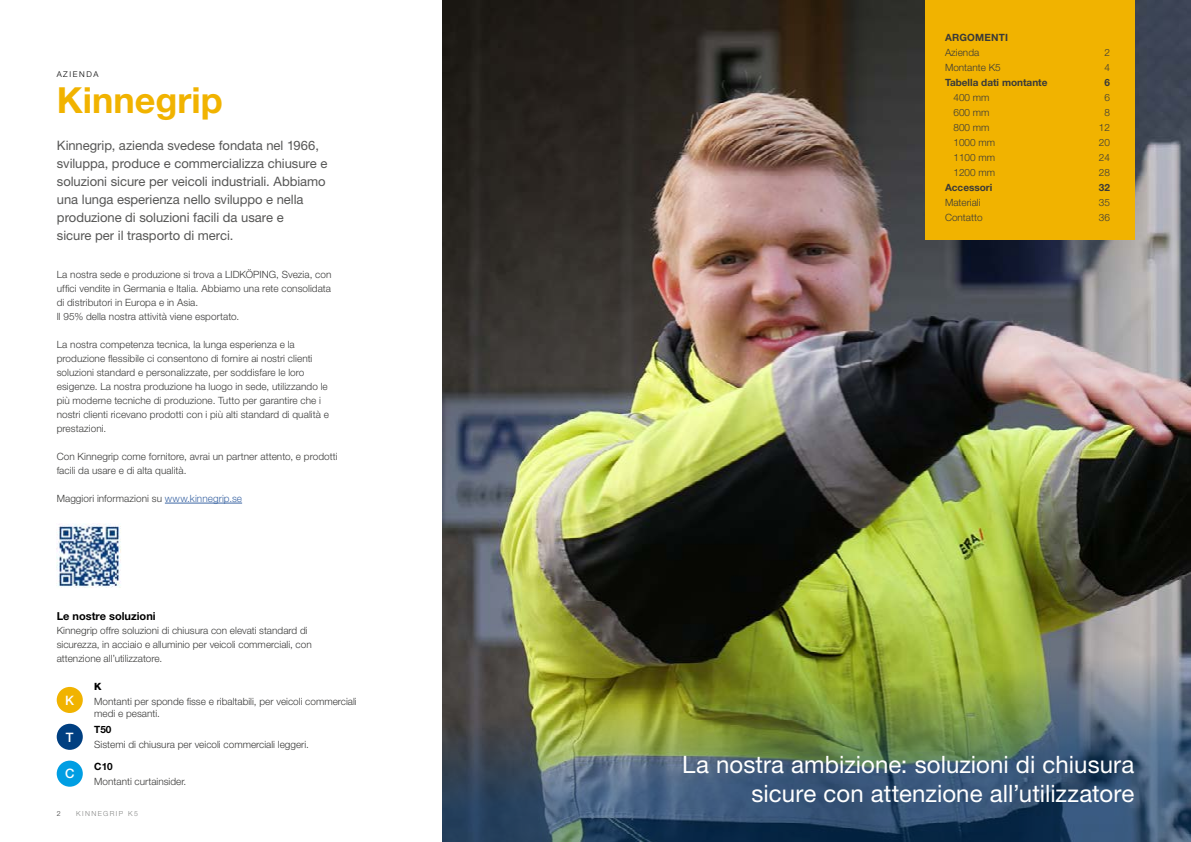
<style>
.page{position:relative;width:1191px;height:842px;background:#fff}
.page>*{position:absolute;margin:0;border:0;box-sizing:border-box;transform-origin:0 0}
.t1{font:700 36px "Helvetica Neue LT Std";color:#f1b300}
.t2{font:24px/28.8px "Helvetica Neue LT Std";color:#fff;text-align:right}
.t3{font:13px/18px "Helvetica Neue LT Std";letter-spacing:-.005em;color:#565655}
.t4{font:500 13px "Helvetica Neue LT Std";color:#fff}
.t5{font:700 11px "Helvetica Neue LT Std";color:#000}
.t6{font:300 10px/14px "Helvetica Neue LT Std";letter-spacing:.005em;color:#3a3a39}
.t7{font:700 10px "Helvetica Neue LT Std";color:#3a3a39}
.t8{font:700 10px "Helvetica Neue LT Std";letter-spacing:.02em;color:#3a3a39}
.t9{font:700 10px "Helvetica Neue LT Std";color:#000}
.t10{font:800 10px "Helvetica Neue LT Std";color:#000}
.t11{font:300 8px "Helvetica Neue LT Std";letter-spacing:.2em;color:#000}
.t12{font:300 7px "Helvetica Neue LT Std";letter-spacing:.2em;color:#868786}
.t13{font:300 7px "Helvetica Neue LT Std";color:#3a3a39}
.s1{color:#3d67a5}
</style>
<div class="page">
<img style="left:57px;top:524px;width:64px;height:64px">
<img style="left:442px;top:0;width:749px;height:588px">
<div style="left:57px;top:687px;width:26px;height:26px;background:#f1b300;border-radius:50%"></div>
<div style="left:57px;top:724px;width:26px;height:26px;background:#003f81;border-radius:50%"></div>
<div style="left:57px;top:761px;width:26px;height:26px;background:#009ee3;border-radius:50%"></div>
<div style="left:925px;top:0;width:210px;height:239px;background:#f1b300"></div>
<img style="left:442px;top:588px;width:749px;height:254px">
<hr style="left:165px;top:503px;width:77px;height:1px;background:#3d67a5">
<p class="t11" style="left:57px;top:69px;width:43px">AZIENDA</p>
<h1 class="t1" style="left:57px;top:78px;width:167px">Kinnegrip</h1>
<p class="t3" style="left:57px;top:137px;width:272px">Kinnegrip, azienda svedese fondata nel 1966, sviluppa, produce e commercializza chiusure e soluzioni sicure per veicoli industriali. Abbiamo una lunga esperienza nello sviluppo e nella produzione di soluzioni facili da usare e<br>sicure per il trasporto di merci.</p>
<p class="t6" style="left:57px;top:267px;width:276px">La nostra sede e produzione si trova a LIDKÖPING, Svezia, con uffici vendite in Germania e Italia. Abbiamo una rete consolidata di distributori in Europa e in Asia.<br>Il 95% della nostra attività viene esportato.</p>
<p class="t6" style="left:57px;top:337px;width:274px">La nostra competenza tecnica, la lunga esperienza e la produzione flessibile ci consentono di fornire ai nostri clienti soluzioni standard e personalizzate, per soddisfare le loro esigenze. La nostra produzione ha luogo in sede, utilizzando le più moderne tecniche di produzione. Tutto per garantire che i nostri clienti ricevano prodotti con i più alti standard di qualità e prestazioni.</p>
<p class="t6" style="left:57px;top:449px;width:282px">Con Kinnegrip come fornitore, avrai un partner attento, e prodotti facili da usare e di alta qualità.</p>
<p class="t6" style="left:57px;top:491px;width:187px">Maggiori informazioni su <span class="s1">www.kinnegrip.se</span></p>
<p class="t5" style="left:57px;top:609px;width:100px">Le nostre soluzioni</p>
<p class="t6" style="left:57px;top:623px;width:256px">Kinnegrip offre soluzioni di chiusura con elevati standard di sicurezza, in acciaio e alluminio per veicoli commerciali, con attenzione all’utilizzatore.</p>
<h3 class="t4" style="left:65px;top:692px;width:10px">K</h3>
<h3 class="t4" style="left:66px;top:730px;width:9px">T</h3>
<h3 class="t4" style="left:65px;top:766px;width:11px">C</h3>
<p class="t10" style="left:94px;top:681px;width:9px">K</p>
<p class="t6" style="left:94px;top:695px;width:264px;line-height:12px">Montanti per sponde fisse e ribaltabili, per veicoli commerciali medi e pesanti.</p>
<p class="t9" style="left:94px;top:724px;width:19px">T50</p>
<p class="t6" style="left:94px;top:737px;width:216px">Sistemi di chiusura per veicoli commerciali leggeri.</p>
<p class="t9" style="left:94px;top:760px;width:20px">C10</p>
<p class="t6" style="left:94px;top:774px;width:94px">Montanti curtainsider.</p>
<p class="t13" style="left:57px;top:809px;width:5px">2</p>
<p class="t12" style="left:76px;top:809px;width:63px">KINNEGRIP K5</p>
<p class="t8" style="left:945px;top:31px;width:65px">ARGOMENTI</p>
<p class="t6" style="left:945px;top:45px;width:36px">Azienda</p>
<p class="t6" style="left:1104px;top:45px;width:7px">2</p>
<p class="t6" style="left:945px;top:60px;width:57px">Montante K5</p>
<p class="t6" style="left:1104px;top:60px;width:7px">4</p>
<p class="t7" style="left:945px;top:76px;width:104px">Tabella dati montante</p>
<p class="t7" style="left:1104px;top:76px;width:7px">6</p>
<p class="t6" style="left:953px;top:90px;width:38px">400 mm</p>
<p class="t6" style="left:1104px;top:90px;width:7px">6</p>
<p class="t6" style="left:953px;top:105px;width:38px">600 mm</p>
<p class="t6" style="left:1104px;top:105px;width:7px">8</p>
<p class="t6" style="left:953px;top:120px;width:38px">800 mm</p>
<p class="t6" style="left:1099px;top:120px;width:13px">12</p>
<p class="t6" style="left:953px;top:135px;width:43px">1000 mm</p>
<p class="t6" style="left:1099px;top:135px;width:13px">20</p>
<p class="t6" style="left:953px;top:150px;width:43px">1100 mm</p>
<p class="t6" style="left:1099px;top:150px;width:13px">24</p>
<p class="t6" style="left:953px;top:165px;width:43px">1200 mm</p>
<p class="t6" style="left:1099px;top:165px;width:13px">28</p>
<p class="t7" style="left:945px;top:181px;width:49px">Accessori</p>
<p class="t7" style="left:1099px;top:181px;width:13px">32</p>
<p class="t6" style="left:945px;top:195px;width:37px">Materiali</p>
<p class="t6" style="left:1099px;top:195px;width:13px">35</p>
<p class="t6" style="left:945px;top:210px;width:39px">Contatto</p>
<p class="t6" style="left:1099px;top:210px;width:13px">36</p>
<h2 class="t2" style="left:682px;top:750px;width:453px">La nostra ambizione: soluzioni di chiusura sicure con attenzione all’utilizzatore</h2>
</div>
